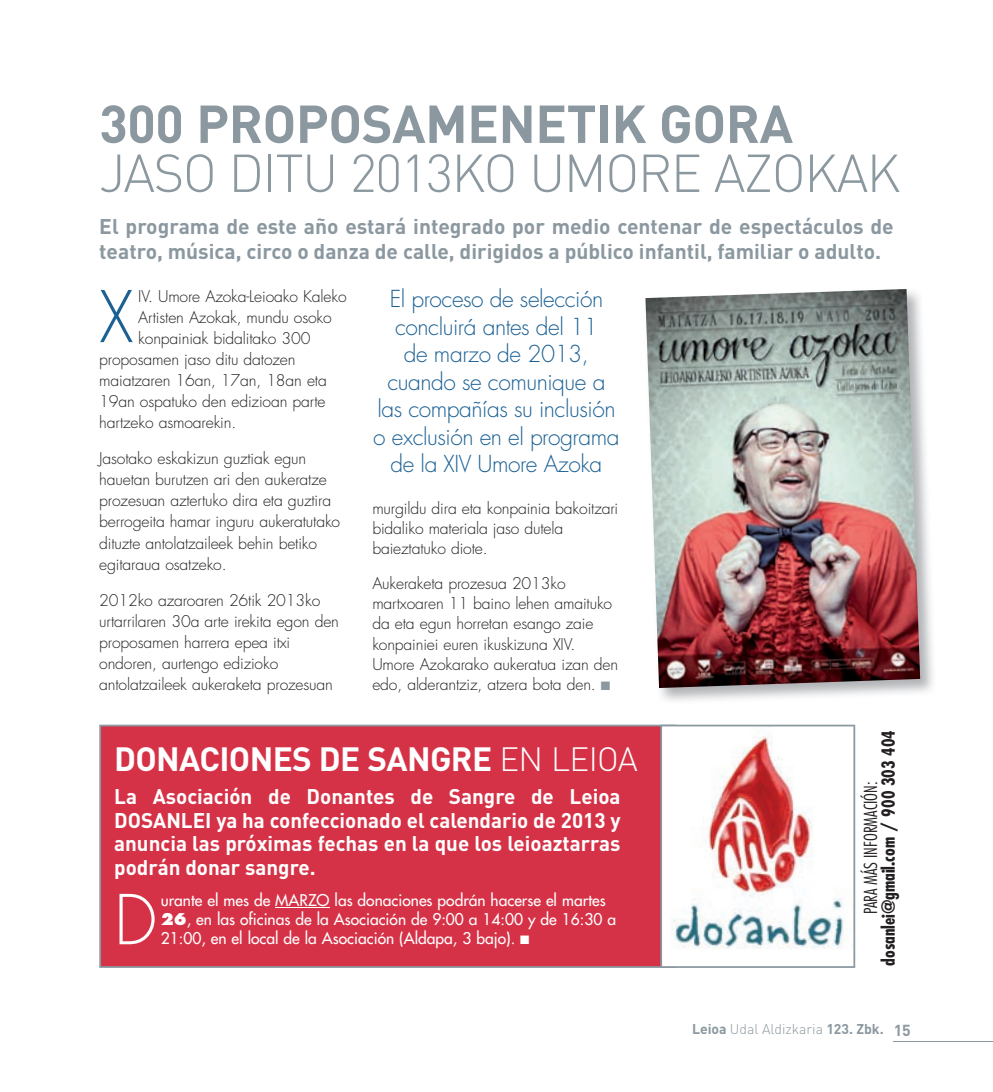
<style>
.page{position:relative;width:993px;height:1092px;background:#fff}
.page>*{position:absolute;margin:0;border:0;box-sizing:border-box;transform-origin:0 0}
.t1{font:300 69.12px "Futura";color:#1c6194}
.t2{font:300 66.85px "Futura";color:#fff}
.t3{font:300 52.5px "DIN";letter-spacing:-.03em;color:#8b98a0}
.t4{font:700 52.5px "DIN";letter-spacing:-.01em;color:#8b98a0}
.t5{font:700 33.25px "DIN";letter-spacing:-.02em;color:#fff}
.t6{font:300 22.75px/27.5px "Futura";letter-spacing:-.02em;color:#1c6194;text-align:center}
.t7{font:700 21px/23.6px "DIN";color:#fff;text-align:justify}
.t8{font:700 21px/24.5px "DIN";color:#8b98a0}
.t9{font:700 condensed 17.5px "Futura";color:#231f20}
.t10{font:300 condensed 17.5px "Futura";color:#231f20}
.t11{font:300 15.75px/21px "Futura";letter-spacing:-.01em;color:#231f20}
.t12{font:15.75px/19.2px "Futura";color:#fff}
.t13{font:300 14px "DIN";color:#8b98a0}
.s1{color:#8b98a0}
.s2{font-weight:300}
.s3{font-weight:800}
.s4{font-weight:700}
.s5{font-weight:700;font-size:15.75px}
</style>
<div class="page">
<hr style="left:893px;top:1040px;width:99px;height:1px;background:#8b98a0">
<img style="left:660px;top:301px;width:273px;height:400px">
<img style="left:645px;top:289px;width:274px;height:399px">
<div style="left:99px;top:724px;width:561px;height:243px;background:#d63247"></div>
<hr style="left:275px;top:906px;width:54px;height:1px;background:#fff">
<svg style="left:660px;top:724px;width:194px;height:243px"></svg>
<h3 class="t4" style="left:99px;top:90px;width:695px">300 proposaMenetik gora</h3>
<h3 class="t3" style="left:99px;top:141px;width:802px">JASO DITU 2013KO UMORE AZOKAK</h3>
<h3 class="t8" style="left:99px;top:213px;width:795px">el programa de este año estará integrado por medio centenar de espectáculos de teatro, música, circo o danza de calle, dirigidos a público infantil, familiar o adulto.</h3>
<h3 class="t6" style="left:373px;top:286px;width:248px">El proceso de selección concluirá antes del 11<br>de marzo de 2013, cuando se comunique a las compañías su inclusión o exclusión en el programa de la XIV Umore Azoka</h3>
<p class="t11" style="left:372px;top:498px;width:247px;line-height:20.1px">murgildu dira eta konpainia bakoitzari bidaliko materiala jaso dutela baieztatuko diote.</p>
<p class="t11" style="left:372px;top:573px;width:247px;line-height:20.1px">Aukeraketa prozesua 2013ko martxoaren 11 baino lehen amaituko da eta egun horretan esango zaie konpainiei euren ikuskizuna XIV.<br>Umore Azokarako aukeratua izan den edo, alderantziz, atzera bota den. <span class="s1">■</span></p>
<h1 class="t1" style="left:99px;top:275px;width:36px">X</h1>
<p class="t11" style="left:138px;top:286px;width:210px">IV. Umore Azoka-Leioako Kaleko</p>
<p class="t11" style="left:138px;top:307px;width:195px">Artisten Azokak, mundu osoko</p>
<p class="t11" style="left:138px;top:328px;width:174px">konpainiak bidalitako 300</p>
<p class="t11" style="left:99px;top:349px;width:198px">proposamen jaso ditu datozen</p>
<p class="t11" style="left:99px;top:370px;width:229px">maiatzaren 16an, 17an, 18an eta</p>
<p class="t11" style="left:99px;top:391px;width:228px">19an ospatuko den edizioan parte</p>
<p class="t11" style="left:99px;top:412px;width:138px">hartzeko asmoarekin.</p>
<p class="t11" style="left:99px;top:448px;width:242px">Jasotako eskakizun guztiak egun hauetan burutzen ari den aukeratze prozesuan aztertuko dira eta guztira berrogeita hamar inguru aukeratutako dituzte antolatzaileek behin betiko egitaraua osatzeko.</p>
<p class="t11" style="left:99px;top:589px;width:241px">2012ko azaroaren 26tik 2013ko urtarrilaren 30a arte irekita egon den proposamen harrera epea itxi ondoren, aurtengo edizioko antolatzaileek aukeraketa prozesuan</p>
<p class="t9" style="left:877px;top:965px;width:237px;rotate:-90deg">dosanlei@gmail.com / 900 303 404</p>
<h3 class="t5" style="left:114px;top:737px;width:525px">donaCiones de sangre <span class="s2">EN LEIOA</span></h3>
<h3 class="t7" style="left:114px;top:783px;width:507px">La asociación de donantes de sangre de Leioa dosanLei ya ha confeccionado el calendario de 2013 y anuncia las próximas fechas en la que los leioaztarras podrán donar sangre.</h3>
<p class="t10" style="left:860px;top:914px;width:134px;rotate:-90deg">PARA MÁS INFORMACIÓN:</p>
<h2 class="t2" style="left:114px;top:879px;width:44px">D</h2>
<p class="t12" style="left:161px;top:890px;width:456px">urante el mes de MARZO las donaciones podrán hacerse el martes<br><span class="s3">26</span>, en las oficinas de la Asociación de 9:00 a 14:00 y de 16:30 a<br>21:00, en el local de la Asociación (Aldapa, 3 bajo). ■</p>
<p class="t13" style="left:691px;top:1020px;width:220px"><span class="s4">Leioa</span> UDAL ALDIZKARIA <span class="s4">123. Zbk.</span> <span class="s5">15</span></p>
</div>
